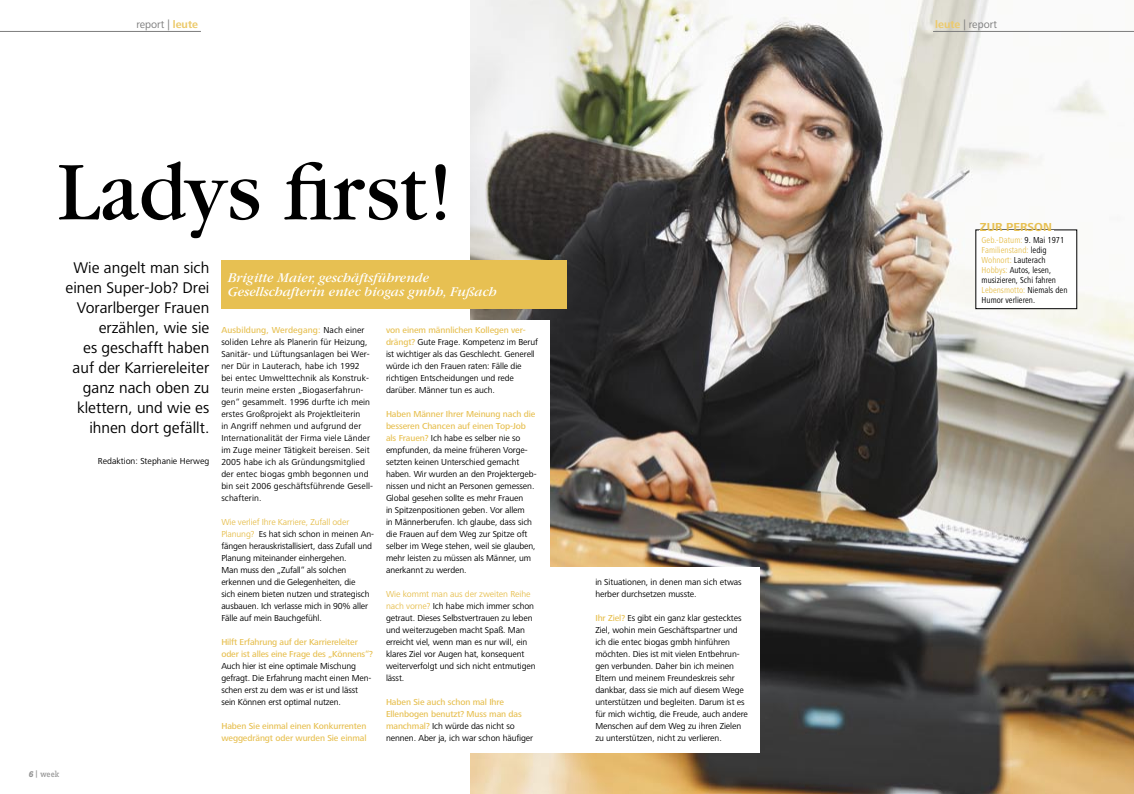
<style>
.page{position:relative;width:1134px;height:794px;background:#fff}
.page>*{position:absolute;margin:0;border:0;box-sizing:border-box;transform-origin:0 0}
.t1{font:87px "Garamond";color:#000}
.t2{font:16px/20px "Frutiger Next LT";color:#000;text-align:right}
.t3{font:italic 14px/14px "Garamond";color:#fff}
.t4{font:700 12px "Frutiger Next LT";color:#e7c052}
.t5{font:11px "Frutiger Next LT";color:#7c7c7c}
.t6{font:9px/12px "Frutiger Next LT";letter-spacing:-.01em;color:#000}
.t7{font:9px/12px "Frutiger Next LT";letter-spacing:.01em;color:#000}
.t8{font:500 9px/12px "Frutiger Next LT";letter-spacing:-.01em;color:#e7c052}
.t9{font:condensed 9px/10px "Frutiger Next LT";color:#000}
.t10{font:condensed 9px/10px "Frutiger Next LT";color:#e7c052}
.t11{font:9px "Zine Slab Dis";color:#939393}
.s1{font-weight:700;color:#ecca6b}
.s2{font-weight:500;color:#e7c052}
.s3{color:#e7c052}
.s4{font-weight:400;color:#000}
.s5{font-weight:700;font-style:italic}
.s6{color:#000}
</style>
<div class="page">
<img style="left:471px;top:0;width:663px;height:794px">
<div style="left:976px;top:230px;width:101px;height:79px;background:#fff"></div>
<div style="left:976px;top:230px;width:101px;height:79px;border:1px solid #000"></div>
<div style="left:979px;top:230px;width:75px;height:5px;background:#fff"></div>
<hr style="left:933px;top:31px;width:201px;height:1px;background:#7c7c7c">
<div style="left:386px;top:321px;width:164px;height:432px;background:#fff"></div>
<hr style="left:0;top:31px;width:201px;height:1px;background:#7c7c7c">
<div style="left:221px;top:261px;width:346px;height:48px;background:#e7c052"></div>
<div style="left:539px;top:567px;width:221px;height:186px;background:#fff"></div>
<p class="t5" style="left:136px;top:19px;width:63px">report | <span class="s1">leute</span></p>
<p class="t1" style="left:57px;top:147px;width:398px">Ladys first!</p>
<p class="t2" style="left:66px;top:258px;width:145px">Wie angelt man sich einen Super-Job? Drei<br>Vorarlberger Frauen erzählen, wie sie<br>es geschafft haben auf der Karriereleiter ganz nach oben zu klettern, und wie es ihnen dort gefällt.</p>
<p class="t3" style="left:228px;top:270px;width:270px">Brigitte Maier, geschäftsführende<br>Gesellschafterin entec biogas gmbh, Fußach</p>
<p class="t6" style="left:386px;top:324px;width:153px"><span class="s2">von einem männlichen Kollegen ver&shy;drängt?</span> Gute Frage. Kompetenz im Beruf ist wichtiger als das Geschlecht. Generell würde ich den Frauen raten: Fälle die richtigen Entscheidungen und rede darüber. Männer tun es auch.</p>
<p class="t6" style="left:386px;top:408px;width:152px"><span class="s2">Haben Männer Ihrer Meinung nach die besseren Chancen auf einen Top-Job als Frauen?</span> Ich habe es selber nie so empfunden, da meine früheren Vorge&shy;setzten keinen Unterschied gemacht haben. Wir wurden an den Projektergeb&shy;nissen und nicht an Personen gemessen.<br>Global gesehen sollte es mehr Frauen<br>in Spitzenpositionen geben. Vor allem<br>in Männerberufen. Ich glaube, dass sich die Frauen auf dem Weg zur Spitze oft selber im Wege stehen, weil sie glauben, mehr leisten zu müssen als Männer, um anerkannt zu werden.</p>
<p class="t6" style="left:386px;top:588px;width:151px"><span class="s3">Wie kommt man aus der zweiten Reihe nach vorne?</span> Ich habe mich immer schon getraut. Dieses Selbstvertrauen zu leben und weiterzugeben macht Spaß. Man erreicht viel, wenn man es nur will, ein klares Ziel vor Augen hat, konsequent weiterverfolgt und sich nicht entmutigen lässt.</p>
<p class="t8" style="left:386px;top:696px;width:149px">Haben Sie auch schon mal Ihre Ellenbogen benutzt? Muss man das manchmal? <span class="s4">Ich würde das nicht so nennen. Aber ja, ich war schon häufiger</span></p>
<p class="t7" style="left:221px;top:324px;width:153px"><span class="s2">Ausbildung, Werdegang:</span> Nach einer soliden Lehre als Planerin für Heizung, Sanitär- und Lüftungsanlagen bei Wer&shy;ner Dür in Lauterach, habe ich 1992 bei entec Umwelttechnik als Konstruk&shy;teurin meine ersten „Biogaserfahrun&shy;gen“ gesammelt. 1996 durfte ich mein erstes Großprojekt als Projektleiterin<br>in Angriff nehmen und aufgrund der Internationalität der Firma viele Länder im Zuge meiner Tätigkeit bereisen. Seit 2005 habe ich als Gründungsmitglied der entec biogas gmbh begonnen und bin seit 2006 geschäftsführende Gesell&shy;schafterin.</p>
<p class="t6" style="left:221px;top:516px;width:154px"><span class="s3">Wie verlief Ihre Karriere, Zufall oder Planung?</span> Es hat sich schon in meinen An&shy;fängen herauskristallisiert, dass Zufall und Planung miteinander einhergehen.</p>
<p class="t6" style="left:221px;top:564px;width:150px">Man muss den „Zufall“ als solchen erkennen und die Gelegenheiten, die sich einem bieten nutzen und strategisch ausbauen. Ich verlasse mich in 90% aller Fälle auf mein Bauchgefühl.</p>
<p class="t6" style="left:221px;top:636px;width:153px"><span class="s2">Hilft Erfahrung auf der Karriereleiter oder ist alles eine Frage des „Könnens“?<br></span>Auch hier ist eine optimale Mischung gefragt. Die Erfahrung macht einen Men&shy;schen erst zu dem was er ist und lässt sein Können erst optimal nutzen.</p>
<p class="t8" style="left:221px;top:720px;width:147px">Haben Sie einmal einen Konkurrenten weggedrängt oder wurden Sie einmal</p>
<p class="t6" style="left:98px;top:455px;width:113px">Redaktion: Stephanie Herweg</p>
<p class="t11" style="left:29px;top:769px;width:32px"><span class="s5">6</span> | week</p>
<p class="t6" style="left:595px;top:576px;width:148px">in Situationen, in denen man sich etwas herber durchsetzen musste.</p>
<p class="t6" style="left:595px;top:612px;width:154px"><span class="s2">Ihr Ziel?</span> Es gibt ein ganz klar gestecktes Ziel, wohin mein Geschäftspartner und ich die entec biogas gmbh hinführen möchten. Dies ist mit vielen Entbehrun&shy;gen verbunden. Daher bin ich meinen Eltern und meinem Freundeskreis sehr dankbar, dass sie mich auf diesem Wege unterstützen und begleiten. Darum ist es für mich wichtig, die Freude, auch andere Menschen auf dem Weg zu ihren Zielen zu unterstützen, nicht zu verlieren.</p>
<p class="t5" style="left:935px;top:19px;width:63px"><span class="s1">leute</span> | report</p>
<p class="t4" style="left:980px;top:220px;width:73px">ZUR PERSON</p>
<p class="t10" style="left:982px;top:235px;width:84px">Geb.-Datum: <span class="s6">9. Mai 1971</span></p>
<p class="t10" style="left:982px;top:245px;width:66px">Familienstand: <span class="s6">ledig<br></span>Wohnort: <span class="s6">Lauterach</span></p>
<p class="t9" style="left:982px;top:265px;width:76px"><span class="s3">Hobbys:</span> Autos, lesen, musizieren, Schi fahren</p>
<p class="t9" style="left:982px;top:285px;width:87px"><span class="s3">Lebensmotto:</span> Niemals den<br>Humor verlieren.</p>
</div>
